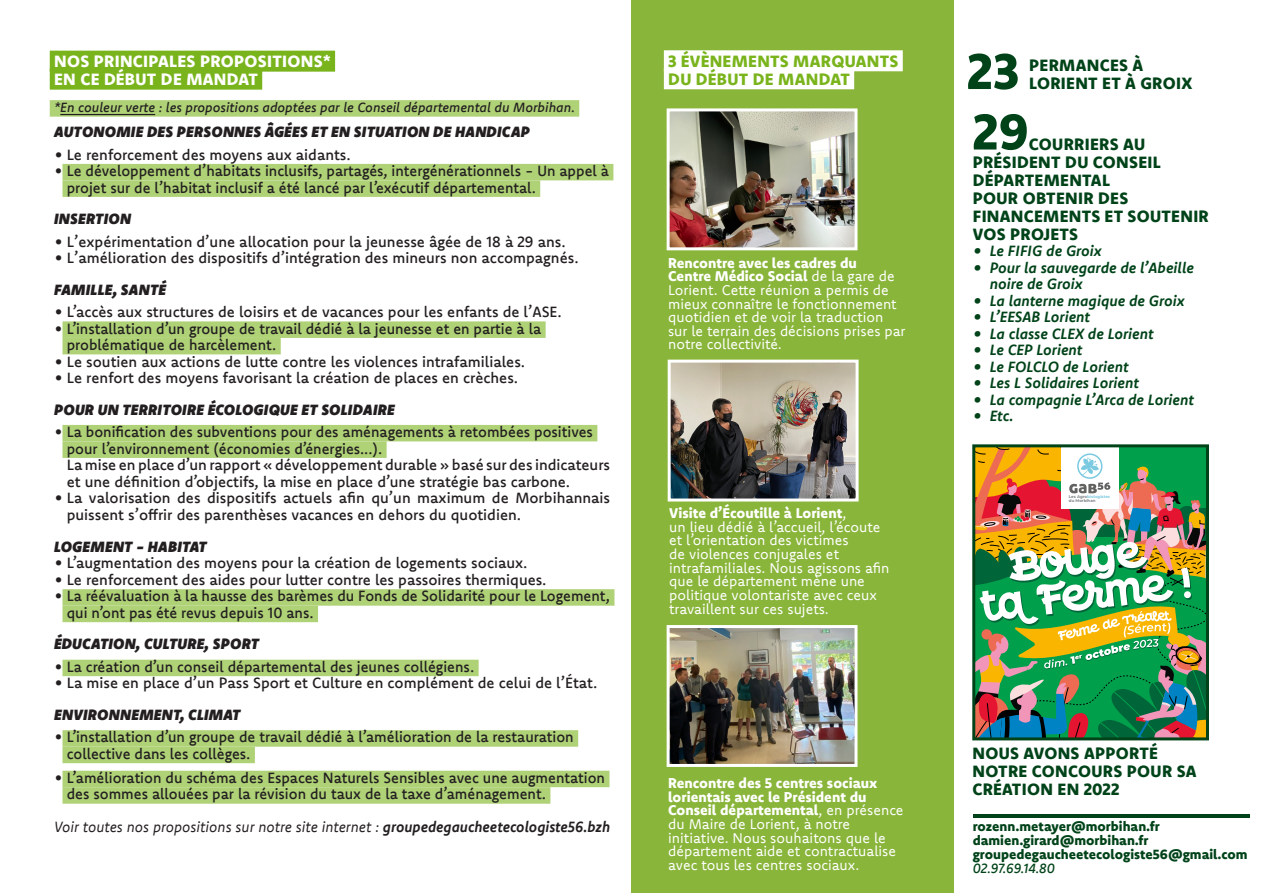
<style>
.page{position:relative;width:1263px;height:893px;background:#fff}
.page>*{position:absolute;margin:0;border:0;box-sizing:border-box;transform-origin:0 0}
.t1{font:800 50.4px "Komet";color:#004319}
.t2{font:800 16.5px/18px "Komet";letter-spacing:.02em;color:#004319}
.t3{font:800 16.5px "Komet";letter-spacing:.02em;color:#fff}
.t4{font:800 16.5px "Komet";letter-spacing:.02em;color:#7ab41d}
.t5{font:500 15px/16.5px "Komet";color:#231f20}
.t6{font:italic 700 15px/16.5px "Komet";color:#004319}
.t7{font:italic 900 15px "Komet";letter-spacing:.02em;color:#231f20}
.t8{font:italic 15px "Komet";color:#231f20}
.t9{font:14.25px/13.6px "Komet";color:#fff}
.t10{font:800 14.25px "Komet";color:#fff}
.t11{font:800 13.5px "Komet";color:#004319}
.t12{font:italic 500 13.5px "Komet";color:#231f20}
.t13{font:italic 500 13.5px "Komet";color:#004319}
.t14{font:700 4.05px/3.3px "Montserrat";color:#7e8285}
.s1{font-weight:700}
.s2{font-weight:800}
.s3{font-weight:400}
.s4{color:#7ccae1}
</style>
<div class="page">
<div style="left:50px;top:51px;width:285px;height:21px;background:#7ab41d"></div>
<div style="left:50px;top:69px;width:212px;height:21px;background:#7ab41d"></div>
<div style="left:50px;top:100px;width:529px;height:17px;background:#afd277"></div>
<hr style="left:60px;top:114px;width:95px;height:1px;background:#231f20">
<div style="left:63px;top:164px;width:550px;height:16px;background:#afd277"></div>
<div style="left:63px;top:180px;width:477px;height:17px;background:#afd277"></div>
<div style="left:63px;top:321px;width:483px;height:17px;background:#afd277"></div>
<div style="left:63px;top:338px;width:218px;height:16px;background:#afd277"></div>
<div style="left:63px;top:425px;width:534px;height:16px;background:#afd277"></div>
<div style="left:63px;top:441px;width:324px;height:17px;background:#afd277"></div>
<div style="left:63px;top:589px;width:551px;height:17px;background:#afd277"></div>
<div style="left:63px;top:606px;width:255px;height:16px;background:#afd277"></div>
<div style="left:63px;top:660px;width:416px;height:16px;background:#afd277"></div>
<div style="left:63px;top:730px;width:515px;height:17px;background:#afd277"></div>
<div style="left:63px;top:747px;width:192px;height:16px;background:#afd277"></div>
<div style="left:63px;top:771px;width:546px;height:16px;background:#afd277"></div>
<div style="left:63px;top:787px;width:487px;height:17px;background:#afd277"></div>
<div style="left:631px;top:0;width:323px;height:893px;background:#89b53a"></div>
<div style="left:664px;top:50px;width:239px;height:21px;background:#fff"></div>
<div style="left:664px;top:68px;width:190px;height:21px;background:#fff"></div>
<img style="left:671px;top:112px;width:182px;height:134px">
<div style="left:667px;top:108px;width:190px;height:142px;border:3px solid #fff"></div>
<img style="left:672px;top:364px;width:182px;height:133px">
<div style="left:668px;top:360px;width:190px;height:141px;border:3px solid #fff"></div>
<img style="left:671px;top:629px;width:182px;height:134px">
<div style="left:667px;top:625px;width:190px;height:142px;border:3px solid #fff"></div>
<hr style="left:973px;top:814px;width:276px;height:4px;background:#004319">
<svg style="left:976px;top:448px;width:229px;height:288px"></svg>
<div style="left:972px;top:444px;width:237px;height:296px;border:3px solid #004319"></div>
<p class="t3" style="left:54px;top:51px;width:278px">NOS PRINCIPALES PROPOSITIONS*</p>
<p class="t3" style="left:54px;top:69px;width:205px">EN CE DÉBUT DE MANDAT</p>
<p class="t12" style="left:54px;top:99px;width:522px">*En couleur verte : les propositions adoptées par le Conseil départemental du Morbihan.</p>
<p class="t7" style="left:54px;top:122px;width:477px">AUTONOMIE DES PERSONNES ÂGÉES ET EN SITUATION DE HANDICAP</p>
<p class="t5" style="left:54px;top:146px;width:298px">• Le renforcement des moyens aux aidants.</p>
<p class="t5" style="left:54px;top:162px;width:556px">• Le développement d’habitats inclusifs, partagés, intergénérationnels - Un appel à</p>
<p class="t5" style="left:54px;top:179px;width:483px">• projet sur de l’habitat inclusif a été lancé par l’exécutif départemental.</p>
<p class="t7" style="left:54px;top:209px;width:78px">INSERTION</p>
<p class="t5" style="left:54px;top:233px;width:513px">• L’expérimentation d’une allocation pour la jeunesse âgée de 18 à 29 ans.</p>
<p class="t5" style="left:54px;top:249px;width:526px">• L’amélioration des dispositifs d’intégration des mineurs non accompagnés.</p>
<p class="t7" style="left:54px;top:280px;width:113px">FAMILLE, SANTÉ</p>
<p class="t5" style="left:54px;top:303px;width:509px">• L’accès aux structures de loisirs et de vacances pour les enfants de l’ASE.</p>
<p class="t5" style="left:54px;top:320px;width:489px">• L’installation d’un groupe de travail dédié à la jeunesse et en partie à la</p>
<p class="t5" style="left:54px;top:336px;width:224px">• problématique de harcèlement.</p>
<p class="t5" style="left:54px;top:353px;width:473px">• Le soutien aux actions de lutte contre les violences intrafamiliales.</p>
<p class="t5" style="left:54px;top:369px;width:466px">• Le renfort des moyens favorisant la création de places en crèches.</p>
<p class="t7" style="left:54px;top:400px;width:342px">POUR UN TERRITOIRE ÉCOLOGIQUE ET SOLIDAIRE</p>
<p class="t5" style="left:54px;top:423px;width:540px">• La bonification des subventions pour des aménagements à retombées positives</p>
<p class="t5" style="left:54px;top:440px;width:330px">• pour l’environnement (économies d’énergies...).</p>
<p class="t5" style="left:67px;top:456px;width:545px;text-indent:-13px">• La mise en place d’un rapport « développement durable » basé sur des indicateurs et une définition d’objectifs, la mise en place d’une stratégie bas carbone.</p>
<p class="t5" style="left:67px;top:489px;width:545px;text-indent:-13px">• La valorisation des dispositifs actuels afin qu’un maximum de Morbihannais puissent s’offrir des parenthèses vacances en dehors du quotidien.</p>
<p class="t7" style="left:54px;top:537px;width:154px">LOGEMENT - HABITAT</p>
<p class="t5" style="left:54px;top:555px;width:475px">• L’augmentation des moyens pour la création de logements sociaux.</p>
<p class="t5" style="left:54px;top:571px;width:494px">• Le renforcement des aides pour lutter contre les passoires thermiques.</p>
<p class="t5" style="left:54px;top:588px;width:558px">• La réévaluation à la hausse des barèmes du Fonds de Solidarité pour le Logement,</p>
<p class="t5" style="left:54px;top:604px;width:261px">• qui n’ont pas été revus depuis 10 ans.</p>
<p class="t7" style="left:54px;top:634px;width:206px">ÉDUCATION, CULTURE, SPORT</p>
<p class="t5" style="left:54px;top:658px;width:422px">• La création d’un conseil départemental des jeunes collégiens.</p>
<p class="t5" style="left:54px;top:675px;width:545px">• La mise en place d’un Pass Sport et Culture en complément de celui de l’État.</p>
<p class="t7" style="left:54px;top:705px;width:188px">ENVIRONNEMENT, CLIMAT</p>
<p class="t5" style="left:54px;top:729px;width:521px">• L’installation d’un groupe de travail dédié à l’amélioration de la restauration</p>
<p class="t5" style="left:54px;top:745px;width:198px">• collective dans les collèges.</p>
<p class="t5" style="left:54px;top:769px;width:553px">• L’amélioration du schéma des Espaces Naturels Sensibles avec une augmentation</p>
<p class="t5" style="left:54px;top:786px;width:494px">• des sommes allouées par la révision du taux de la taxe d’aménagement.</p>
<p class="t8" style="left:54px;top:817px;width:557px">Voir toutes nos propositions sur notre site internet : <span class="s1">groupedegaucheetecologiste56.bzh</span></p>
<p class="t4" style="left:668px;top:51px;width:232px">3 ÉVÈNEMENTS MARQUANTS</p>
<p class="t4" style="left:668px;top:69px;width:183px">DU DÉBUT DE MANDAT</p>
<p class="t9" style="left:668px;top:255px;width:239px"><span class="s2">Rencontre avec les cadres du<br>Centre Médico Social</span> de la gare de<br>Lorient. Cette réunion a permis de mieux connaître le fonctionnement quotidien et de voir la traduction sur le terrain des décisions prises par notre collectivité.</p>
<p class="t10" style="left:669px;top:504px;width:179px">Visite d’Écoutille à Lorient<span class="s3">,</span></p>
<p class="t9" style="left:669px;top:520px;width:222px">un lieu dédié à l’accueil, l’écoute et l’orientation des victimes<br>de violences conjugales et intrafamiliales. Nous agissons afin que le département mène une politique volontariste avec ceux travaillent sur ces sujets.</p>
<p class="t9" style="left:668px;top:776px;width:237px"><span class="s2">Rencontre des 5 centres sociaux lorientais avec le Président du<br>Conseil départemental</span>, en présence du Maire de Lorient, à notre initiative. Nous souhaitons que le département aide et contractualise avec tous les centres sociaux.</p>
<p class="t1" style="left:967px;top:39px;width:54px">23</p>
<p class="t2" style="left:1029px;top:56px;width:115px">PERMANCES À</p>
<p class="t2" style="left:1029px;top:74px;width:165px">LORIENT ET À GROIX</p>
<p class="t1" style="left:973px;top:99px;width:58px">29</p>
<p class="t2" style="left:973px;top:134px;width:237px;text-indent:56px">COURRIERS AU<br>PRÉSIDENT DU CONSEIL<br>DÉPARTEMENTAL<br>POUR OBTENIR DES<br>FINANCEMENTS ET SOUTENIR<br>VOS PROJETS</p>
<p class="t6" style="left:973px;top:242px;width:130px">• Le FIFIG de Groix</p>
<p class="t6" style="left:990px;top:259px;width:206px;text-indent:-17px">• Pour la sauvegarde de l’Abeille noire de Groix</p>
<p class="t6" style="left:973px;top:292px;width:213px">• La lanterne magique de Groix</p>
<p class="t6" style="left:973px;top:308px;width:119px">• L’EESAB Lorient</p>
<p class="t6" style="left:973px;top:325px;width:182px">• La classe CLEX de Lorient</p>
<p class="t6" style="left:973px;top:341px;width:111px">• Le CEP Lorient</p>
<p class="t6" style="left:973px;top:358px;width:157px">• Le FOLCLO de Lorient</p>
<p class="t6" style="left:973px;top:374px;width:168px">• Les L Solidaires Lorient</p>
<p class="t6" style="left:973px;top:391px;width:223px">• La compagnie L’Arca de Lorient</p>
<p class="t6" style="left:973px;top:407px;width:42px">• Etc.</p>
<p class="t14" style="left:1069px;top:495px;width:43px">Les Agro<span class="s4">biologistes </span>du Morbihan</p>
<p class="t2" style="left:972px;top:744px;width:226px">NOUS AVONS APPORTÉ<br>NOTRE CONCOURS POUR SA<br>CRÉATION EN 2022</p>
<p class="t11" style="left:973px;top:817px;width:189px">rozenn.metayer@morbihan.fr</p>
<p class="t11" style="left:973px;top:831px;width:177px">damien.girard@morbihan.fr</p>
<p class="t11" style="left:973px;top:845px;width:276px">groupedegaucheetecologiste56@gmail.com</p>
<p class="t13" style="left:973px;top:859px;width:84px">02.97.69.14.80</p>
</div>
